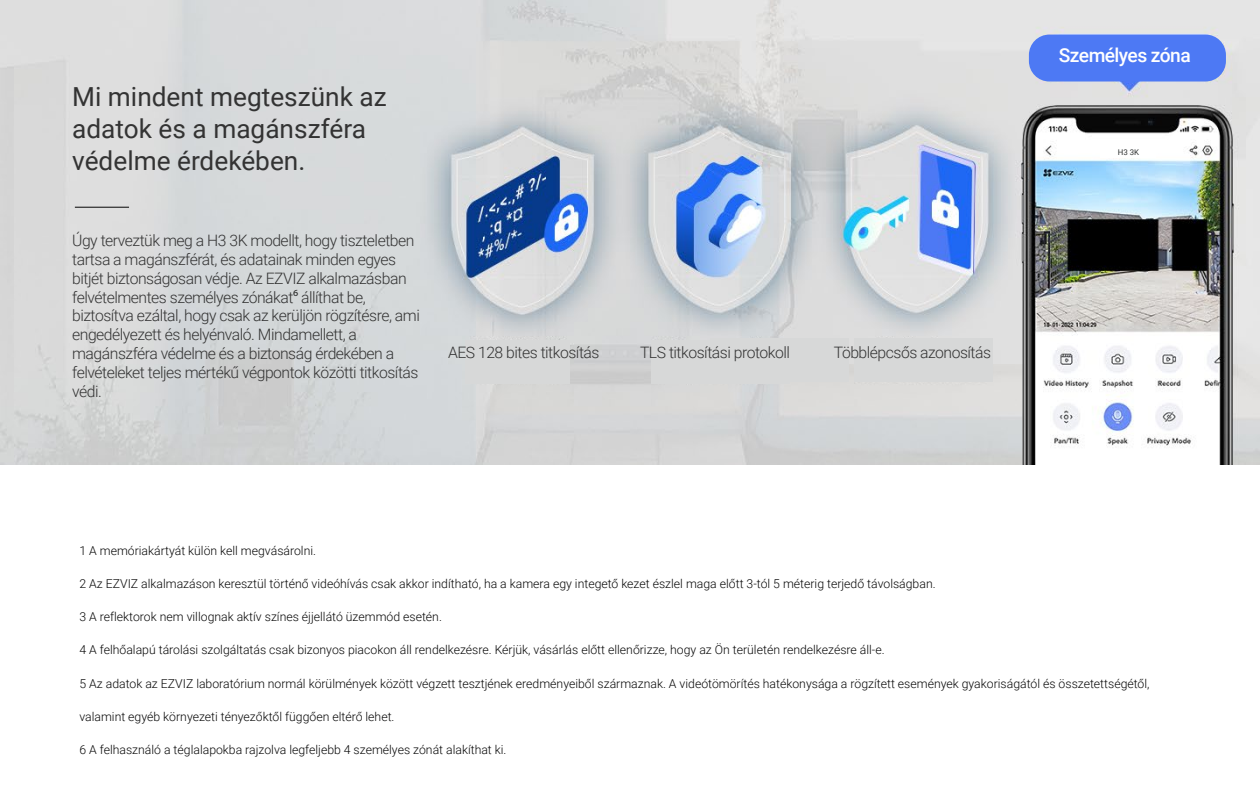
<style>
.page{position:relative;width:1260px;height:788px;background:#fff}
.page>*{position:absolute;margin:0;border:0;box-sizing:border-box;transform-origin:0 0}
.t1{font:26.25px/31.5px "Roboto";color:#333}
.t2{font:500 19.25px "Roboto";letter-spacing:-.03em;color:#fff}
.t3{font:300 15.75px/18.9px "Roboto";letter-spacing:-.03em;color:#333}
.t4{font:300 12.25px "Roboto";color:#070707}
.t5{font:7.88px "Roboto";color:#313333}
.s1{font-family:"Myriad Pro";font-weight:400}
</style>
<div class="page">
<img style="left:0;top:0;width:1260px;height:465px">
<div style="left:1100px;top:146px;width:56px;height:12px;background:#fff"></div>
<hr style="left:75px;top:207px;width:54px;height:1px;background:#050505">
<div style="left:465px;top:340px;width:104px;height:44px;background:#d7d8d8"></div>
<div style="left:652px;top:340px;width:138px;height:44px;background:#d7d8d8"></div>
<div style="left:711px;top:338px;width:138px;height:44px;background:#d7d8d8"></div>
<div style="left:854px;top:338px;width:138px;height:44px;background:#d7d8d8"></div>
<div style="left:1029px;top:35px;width:197px;height:46px;background:#4d79f4;border-radius:20px"></div>
<h1 class="t1" style="left:72px;top:80px;width:316px">Mi mindent megteszünk az adatok és a magánszféra védelme érdekében.</h1>
<p class="t3" style="left:72px;top:230px;width:349px">Úgy terveztük meg a H3 3K modellt, hogy tiszteletben tartsa a magánszférát, és adatainak minden egyes bitjét biztonságosan védje. Az EZVIZ alkalmazásban felvételmentes személyes zónákat<span class="s1">6</span> állíthat be, biztosítva ezáltal, hogy csak az kerüljön rögzítésre, ami engedélyezett és helyénvaló. Mindamellett, a magánszféra védelme és a biztonság érdekében a felvételeket teljes mértékű végpontok közötti titkosítás védi.</p>
<p class="t3" style="left:448px;top:342px;width:153px">AES 128 bites titkosítás</p>
<p class="t3" style="left:640px;top:342px;width:152px">TLS titkosítási protokoll</p>
<p class="t3" style="left:834px;top:342px;width:159px">Többlépcsős azonosítás</p>
<h2 class="t2" style="left:1059px;top:41px;width:133px">Személyes zóna</h2>
<p class="t5" style="left:1118px;top:147px;width:23px">H3 3K</p>
<p class="t4" style="left:79px;top:541px;width:238px">1 A memóriakártyát külön kell megvásárolni.</p>
<p class="t4" style="left:79px;top:575px;width:858px">2 Az EZVIZ alkalmazáson keresztül történő videóhívás csak akkor indítható, ha a kamera egy integető kezet észlel maga előtt 3-tól 5 méterig terjedő távolságban.</p>
<p class="t4" style="left:79px;top:608px;width:364px">3 A reflektorok nem villognak aktív színes éjjellátó üzemmód esetén.</p>
<p class="t4" style="left:79px;top:641px;width:807px">4 A felhőalapú tárolási szolgáltatás csak bizonyos piacokon áll rendelkezésre. Kérjük, vásárlás előtt ellenőrizze, hogy az Ön területén rendelkezésre áll-e.</p>
<p class="t4" style="left:79px;top:674px;width:1072px">5 Az adatok az EZVIZ laboratórium normál körülmények között végzett tesztjének eredményeiből származnak. A videótömörítés hatékonysága a rögzített események gyakoriságától és összetettségétől,</p>
<p class="t4" style="left:79px;top:708px;width:317px">valamint egyéb környezeti tényezőktől függően eltérő lehet.</p>
<p class="t4" style="left:79px;top:741px;width:429px">6 A felhasználó a téglalapokba rajzolva legfeljebb 4 személyes zónát alakíthat ki.</p>
</div>
